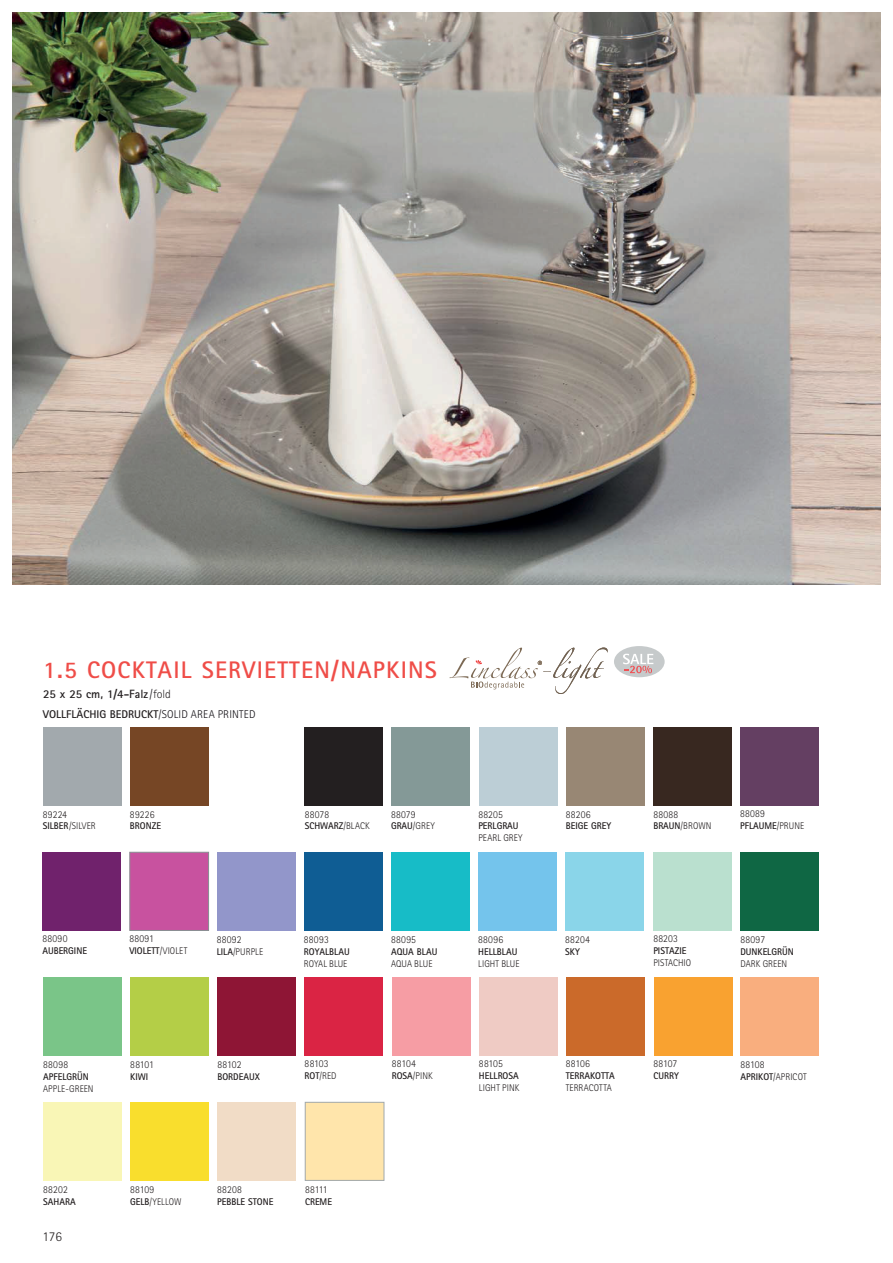
<style>
.page{position:relative;width:893px;height:1263px;background:#fff}
.page>*{position:absolute;margin:0;border:0;box-sizing:border-box;transform-origin:0 0}
.t1{font:700 24px "Agfa Rotis Sans Serif";letter-spacing:.05em;color:#ef4d48}
.t2{font:300 13.5px "Rotis Sans Serif";color:#231f20}
.t3{font:700 12px "Agfa Rotis Sans Serif";color:#231f20}
.t4{font:700 11.25px "Agfa Rotis Sans Serif";color:#231f20}
.t5{font:300 10.5px "Agfa Rotis Sans Serif";letter-spacing:.02em;color:#231f20;scale:.95 1}
.t6{font:700 9.75px "Agfa Rotis Sans Serif";color:#231f20;scale:.95 1}
.t7{font:300 9.75px "Agfa Rotis Sans Serif";letter-spacing:.005em;color:#231f20;scale:.95 1}
.s1{font-weight:300;color:#171419}
.s2{font-weight:300}
.s3{font-weight:700}
</style>
<div class="page">
<div style="left:130px;top:977px;width:79px;height:78px;background:#b4ce47"></div>
<div style="left:217px;top:977px;width:79px;height:78px;background:#8e1535"></div>
<div style="left:391px;top:727px;width:79px;height:78px;background:#849997"></div>
<div style="left:479px;top:727px;width:78px;height:78px;background:#bcced6"></div>
<div style="left:566px;top:727px;width:79px;height:78px;background:#988774"></div>
<div style="left:43px;top:727px;width:78px;height:78px;background:#a2a9ad"></div>
<div style="left:305px;top:977px;width:78px;height:78px;background:#da2444"></div>
<div style="left:653px;top:727px;width:79px;height:78px;background:#382820"></div>
<div style="left:130px;top:727px;width:79px;height:78px;background:#764625"></div>
<div style="left:392px;top:977px;width:78px;height:78px;background:#f69da4"></div>
<div style="left:740px;top:727px;width:79px;height:78px;background:#643f62"></div>
<div style="left:479px;top:977px;width:79px;height:78px;background:#efcbc4"></div>
<div style="left:42px;top:852px;width:79px;height:78px;background:#70226c"></div>
<div style="left:566px;top:977px;width:79px;height:78px;background:#cb6a2a"></div>
<div style="left:129px;top:852px;width:80px;height:79px;background:#c8529f"></div>
<div style="left:654px;top:977px;width:78px;height:78px;background:#f9a230"></div>
<div style="left:217px;top:852px;width:78px;height:79px;background:#9296ca"></div>
<div style="left:740px;top:977px;width:79px;height:78px;background:#f9ae7e"></div>
<div style="left:304px;top:852px;width:78px;height:79px;background:#0f5d94"></div>
<div style="left:130px;top:1102px;width:79px;height:78px;background:#f9de2d"></div>
<div style="left:391px;top:852px;width:79px;height:79px;background:#17bcc7"></div>
<div style="left:218px;top:1102px;width:78px;height:78px;background:#f1dcc6"></div>
<div style="left:43px;top:1102px;width:79px;height:78px;background:#f9f6b6"></div>
<div style="left:478px;top:852px;width:79px;height:79px;background:#74c4ec"></div>
<div style="left:565px;top:852px;width:79px;height:79px;background:#8ad5e9"></div>
<div style="left:653px;top:852px;width:79px;height:78px;background:#bae0cf"></div>
<div style="left:305px;top:1102px;width:79px;height:78px;background:#ffe5ab"></div>
<div style="left:305px;top:1102px;width:79px;height:79px;border:1px solid #a2a9ad"></div>
<div style="left:740px;top:852px;width:79px;height:79px;background:#0f6744"></div>
<div style="left:43px;top:977px;width:79px;height:78px;background:#7ac588"></div>
<div style="left:305px;top:727px;width:78px;height:78px;background:#231f20"></div>
<svg style="left:449px;top:648px;width:158px;height:46px"></svg>
<div style="left:614px;top:646px;width:50px;height:31px;background:#c6cacb;border-radius:50%"></div>
<svg style="left:623px;top:654px;width:30px;height:19px"></svg>
<img style="left:13px;top:13px;width:867px;height:572px">
<h1 class="t1" style="left:43px;top:661px;width:395px">1.5 COCKTAIL SERVIETTEN/NAPKINS</h1>
<p class="t3" style="left:43px;top:690px;width:129px">25 x 25 cm, 1/4-Falz <span class="s1">/</span><span class="s2">fold</span></p>
<p class="t4" style="left:43px;top:710px;width:214px">VOLLFLÄCHIG BEDRUCKT<span class="s1">/SOLID AREA PRINTED</span></p>
<p class="t5" style="left:43px;top:810px;width:27px">89224</p>
<p class="t7" style="left:43px;top:823px;width:57px"><span class="s3">SILBER</span>/SILVER</p>
<p class="t5" style="left:130px;top:810px;width:27px">89226</p>
<p class="t6" style="left:130px;top:823px;width:34px">BRONZE</p>
<p class="t5" style="left:305px;top:810px;width:27px">88078</p>
<p class="t6" style="left:305px;top:823px;width:70px">SCHWARZ<span class="s2">/BLACK</span></p>
<p class="t5" style="left:391px;top:810px;width:27px">88079</p>
<p class="t7" style="left:391px;top:823px;width:48px"><span class="s3">GRAU</span>/GREY</p>
<p class="t5" style="left:42px;top:935px;width:28px">88090</p>
<p class="t6" style="left:42px;top:947px;width:48px">AUBERGINE</p>
<p class="t5" style="left:129px;top:935px;width:27px">88091</p>
<p class="t6" style="left:129px;top:947px;width:62px">VIOLETT<span class="s2">/VIOLET</span></p>
<p class="t5" style="left:217px;top:935px;width:28px">88092</p>
<p class="t7" style="left:217px;top:948px;width:50px"><span class="s3">LILA</span>/PURPLE</p>
<p class="t5" style="left:304px;top:935px;width:28px">88093</p>
<p class="t6" style="left:304px;top:948px;width:50px">ROYALBLAU</p>
<p class="t7" style="left:304px;top:960px;width:47px">ROYAL BLUE</p>
<p class="t5" style="left:391px;top:935px;width:28px">88095</p>
<p class="t6" style="left:391px;top:948px;width:50px">AQUA BLAU</p>
<p class="t7" style="left:391px;top:960px;width:45px">AQUA BLUE</p>
<p class="t5" style="left:43px;top:1060px;width:28px">88098</p>
<p class="t6" style="left:43px;top:1073px;width:50px">APFELGRÜN</p>
<p class="t7" style="left:43px;top:1085px;width:55px">APPLE-GREEN</p>
<p class="t5" style="left:130px;top:1060px;width:26px">88101</p>
<p class="t6" style="left:130px;top:1073px;width:20px">KIWI</p>
<p class="t5" style="left:217px;top:1060px;width:27px">88102</p>
<p class="t6" style="left:217px;top:1073px;width:46px">BORDEAUX</p>
<p class="t5" style="left:305px;top:1060px;width:27px">88103</p>
<p class="t7" style="left:305px;top:1072px;width:35px"><span class="s3">ROT</span>/RED</p>
<p class="t5" style="left:392px;top:1060px;width:27px">88104</p>
<p class="t7" style="left:392px;top:1072px;width:44px"><span class="s3">ROSA</span>/PINK</p>
<p class="t5" style="left:43px;top:1185px;width:28px">88202</p>
<p class="t6" style="left:43px;top:1198px;width:36px">SAHARA</p>
<p class="t5" style="left:130px;top:1185px;width:27px">88109</p>
<p class="t7" style="left:130px;top:1198px;width:56px"><span class="s3">GELB</span>/YELLOW</p>
<p class="t5" style="left:217px;top:1185px;width:28px">88208</p>
<p class="t6" style="left:217px;top:1198px;width:61px">PEBBLE STONE</p>
<p class="t5" style="left:305px;top:1185px;width:25px">88111</p>
<p class="t6" style="left:305px;top:1198px;width:30px">CREME</p>
<h2 class="t2" style="left:42px;top:1232px;width:21px">176</h2>
<p class="t5" style="left:478px;top:810px;width:28px">88205</p>
<p class="t6" style="left:478px;top:823px;width:44px">PERLGRAU</p>
<p class="t7" style="left:478px;top:835px;width:48px">PEARL GREY</p>
<p class="t5" style="left:478px;top:935px;width:28px">88096</p>
<p class="t6" style="left:478px;top:948px;width:43px">HELLBLAU</p>
<p class="t7" style="left:478px;top:960px;width:45px">LIGHT BLUE</p>
<p class="t5" style="left:479px;top:1060px;width:27px">88105</p>
<p class="t6" style="left:479px;top:1072px;width:43px">HELLROSA</p>
<p class="t7" style="left:479px;top:1084px;width:44px">LIGHT PINK</p>
<p class="t5" style="left:566px;top:810px;width:28px">88206</p>
<p class="t6" style="left:566px;top:823px;width:49px">BEIGE GREY</p>
<p class="t5" style="left:653px;top:810px;width:28px">88088</p>
<p class="t7" style="left:653px;top:823px;width:63px"><span class="s3">BRAUN</span>/BROWN</p>
<p class="t5" style="left:740px;top:810px;width:28px">88089</p>
<p class="t6" style="left:740px;top:822px;width:69px">PFLAUME<span class="s2">/PRUNE</span></p>
<p class="t5" style="left:565px;top:935px;width:28px">88204</p>
<p class="t6" style="left:565px;top:948px;width:17px">SKY</p>
<p class="t5" style="left:566px;top:1060px;width:27px">88106</p>
<p class="t6" style="left:566px;top:1072px;width:53px">TERRAKOTTA</p>
<p class="t7" style="left:566px;top:1084px;width:50px">TERRACOTTA</p>
<p class="t5" style="left:653px;top:935px;width:28px">88203</p>
<p class="t6" style="left:653px;top:947px;width:36px">PISTAZIE</p>
<p class="t7" style="left:653px;top:959px;width:41px">PISTACHIO</p>
<p class="t5" style="left:653px;top:1060px;width:27px">88107</p>
<p class="t6" style="left:653px;top:1072px;width:28px">CURRY</p>
<p class="t5" style="left:740px;top:935px;width:28px">88097</p>
<p class="t6" style="left:740px;top:948px;width:58px">DUNKELGRÜN</p>
<p class="t7" style="left:740px;top:960px;width:51px">DARK GREEN</p>
<p class="t5" style="left:740px;top:1060px;width:27px">88108</p>
<p class="t7" style="left:740px;top:1073px;width:71px"><span class="s3">APRIKOT</span>/APRICOT</p>
</div>
